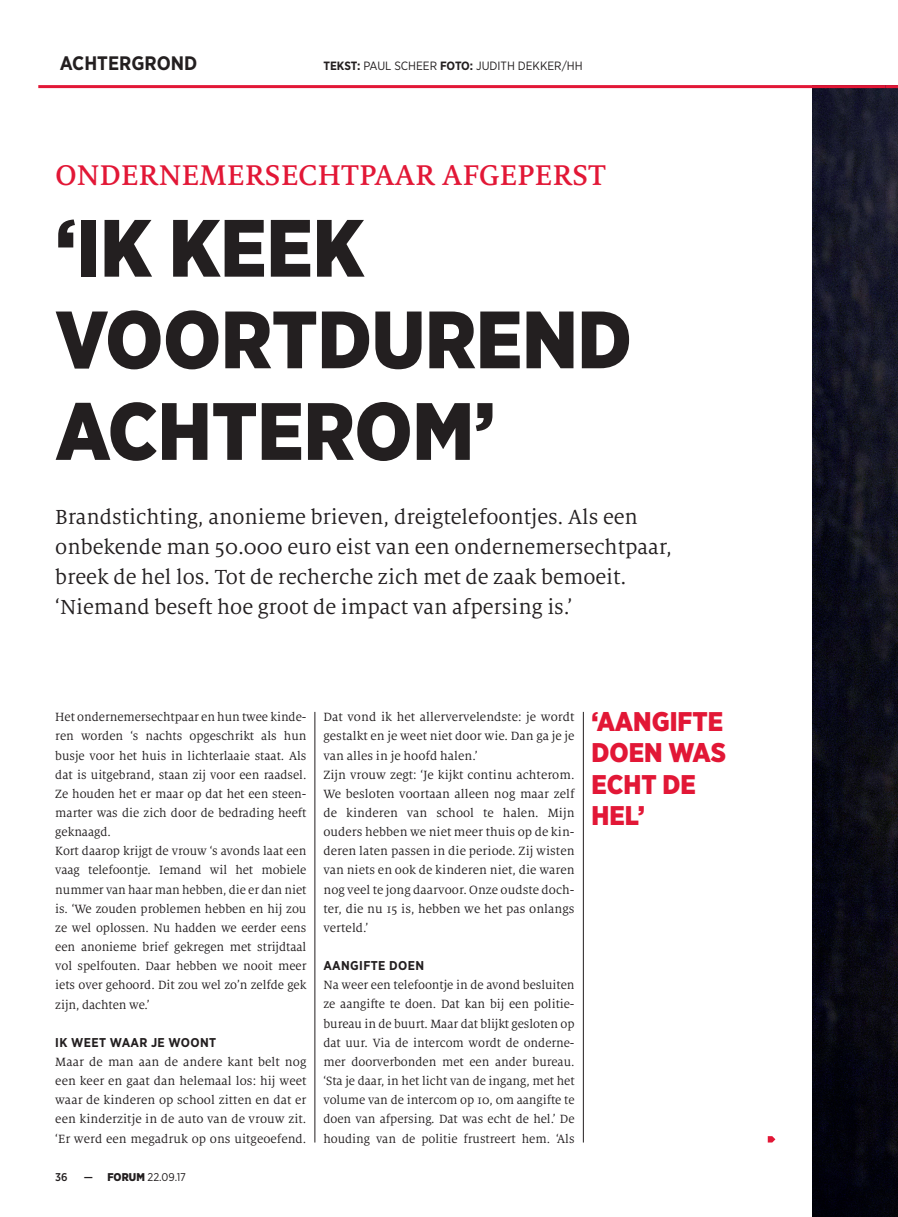
<style>
.page{position:relative;width:898px;height:1217px;background:#fff}
.page>*{position:absolute;margin:0;border:0;box-sizing:border-box;transform-origin:0 0}
.t1{font:900 81px/91.5px "Gotham Narrow";color:#231f20}
.t2{font:500 31.5px "Milo Serif Pro";letter-spacing:.01em;color:#e21736}
.t3{font:900 27px/31.5px "Gotham Narrow";color:#e21736}
.t4{font:22.5px/30px "Milo Serif Pro";color:#231f20}
.t5{font:700 19.5px "Gotham Narrow";color:#231f20}
.t6{font:13.2px/19.2px "Milo Serif Pro";letter-spacing:-.005em;color:#231f20}
.t7{font:700 12.75px "Gotham Narrow";letter-spacing:.03em;color:#231f20}
.t8{font:12px "Gotham Narrow";color:#231f20}
.t9{font:11.25px "Gotham Narrow";color:#231f20}
.t10{font:500 11.25px "Gotham Narrow";color:#231f20}
.s1{font-weight:700}
.s2{font-weight:500}
.s3{font-weight:900}
</style>
<div class="page">
<img style="left:812px;top:88px;width:85px;height:1128px">
<svg style="left:885px;top:85px;width:12px;height:3px"></svg>
<svg style="left:767px;top:1136px;width:8px;height:6px"></svg>
<hr style="left:314px;top:711px;width:1px;height:431px;background:#231f20">
<hr style="left:583px;top:711px;width:1px;height:431px;background:#231f20">
<hr style="left:38px;top:85px;width:847px;height:3px;background:#e21736">
<h3 class="t5" style="left:60px;top:51px;width:139px">ACHTERGROND</h3>
<p class="t8" style="left:323px;top:58px;width:261px"><span class="s1">TEKST:</span> PAUL SCHEER <span class="s1">FOTO:</span> JUDITH DEKKER/HH</p>
<h2 class="t2" style="left:55px;top:157px;width:551px">ONDERNEMERSECHTPAAR AFGEPERST</h2>
<h1 class="t1" style="left:55px;top:201px;width:577px">‘IK KEEK<br>VOORTDUREND<br>ACHTEROM’</h1>
<p class="t4" style="left:55px;top:501px;width:618px">Brandstichting, anonieme brieven, dreigtelefoontjes. Als een onbekende man 50.000 euro eist van een ondernemersechtpaar, breek de hel los. Tot de recherche zich met de zaak bemoeit. ‘Niemand beseft hoe groot de impact van afpersing is.’</p>
<p class="t6" style="left:55px;top:707px;width:252px">Het ondernemersechtpaar en hun twee kinde&shy;ren worden ‘s nachts opgeschrikt als hun busje voor het huis in lichterlaaie staat. Als dat is uitgebrand, staan zij voor een raadsel.<br>Ze houden het er maar op dat het een steen&shy;marter was die zich door de bedrading heeft geknaagd.<br>Kort daarop krijgt de vrouw ‘s avonds laat een vaag telefoontje. Iemand wil het mobiele nummer van haar man hebben, die er dan niet is. ‘We zouden problemen hebben en hij zou ze wel oplossen. Nu hadden we eerder eens een anonieme brief gekregen met strijdtaal vol spelfouten. Daar hebben we nooit meer iets over gehoord. Dit zou wel zo’n zelfde gek zijn, dachten we.’</p>
<p class="t7" style="left:55px;top:1033px;width:162px">IK WEET WAAR JE WOONT</p>
<p class="t6" style="left:55px;top:1051px;width:252px;text-align:justify">Maar de man aan de andere kant belt nog een keer en gaat dan helemaal los: hij weet waar de kinderen op school zitten en dat er een kinderzitje in de auto van de vrouw zit. ‘Er werd een megadruk op ons uitgeoefend.</p>
<p class="t10" style="left:55px;top:1169px;width:14px">36</p>
<p class="t9" style="left:84px;top:1169px;width:104px"><span class="s2">—</span> <span class="s3">FORUM</span> 22.09.17</p>
<p class="t6" style="left:323px;top:707px;width:252px">Dat vond ik het allervervelendste: je wordt gestalkt en je weet niet door wie. Dan ga je je van alles in je hoofd halen.’<br>Zijn vrouw zegt: ‘Je kijkt continu achterom.<br>We besloten voortaan alleen nog maar zelf de kinderen van school te halen. Mijn ouders hebben we niet meer thuis op de kin&shy;deren laten passen in die periode. Zij wisten van niets en ook de kinderen niet, die waren nog veel te jong daarvoor. Onze oudste doch&shy;ter, die nu 15 is, hebben we het pas onlangs verteld.’</p>
<p class="t7" style="left:323px;top:957px;width:102px">AANGIFTE DOEN</p>
<p class="t6" style="left:323px;top:975px;width:252px;text-align:justify">Na weer een telefoontje in de avond besluiten ze aangifte te doen. Dat kan bij een politie&shy;bureau in de buurt. Maar dat blijkt gesloten op dat uur. Via de intercom wordt de onderne&shy;mer doorverbonden met een ander bureau. ‘Sta je daar, in het licht van de ingang, met het volume van de intercom op 10, om aangifte te doen van afpersing. Dat was echt de hel.’ De houding van de politie frustreert hem. ‘Als</p>
<h3 class="t3" style="left:591px;top:704px;width:136px">‘AANGIFTE<br>DOEN WAS<br>ECHT DE<br>HEL’</h3>
</div>
